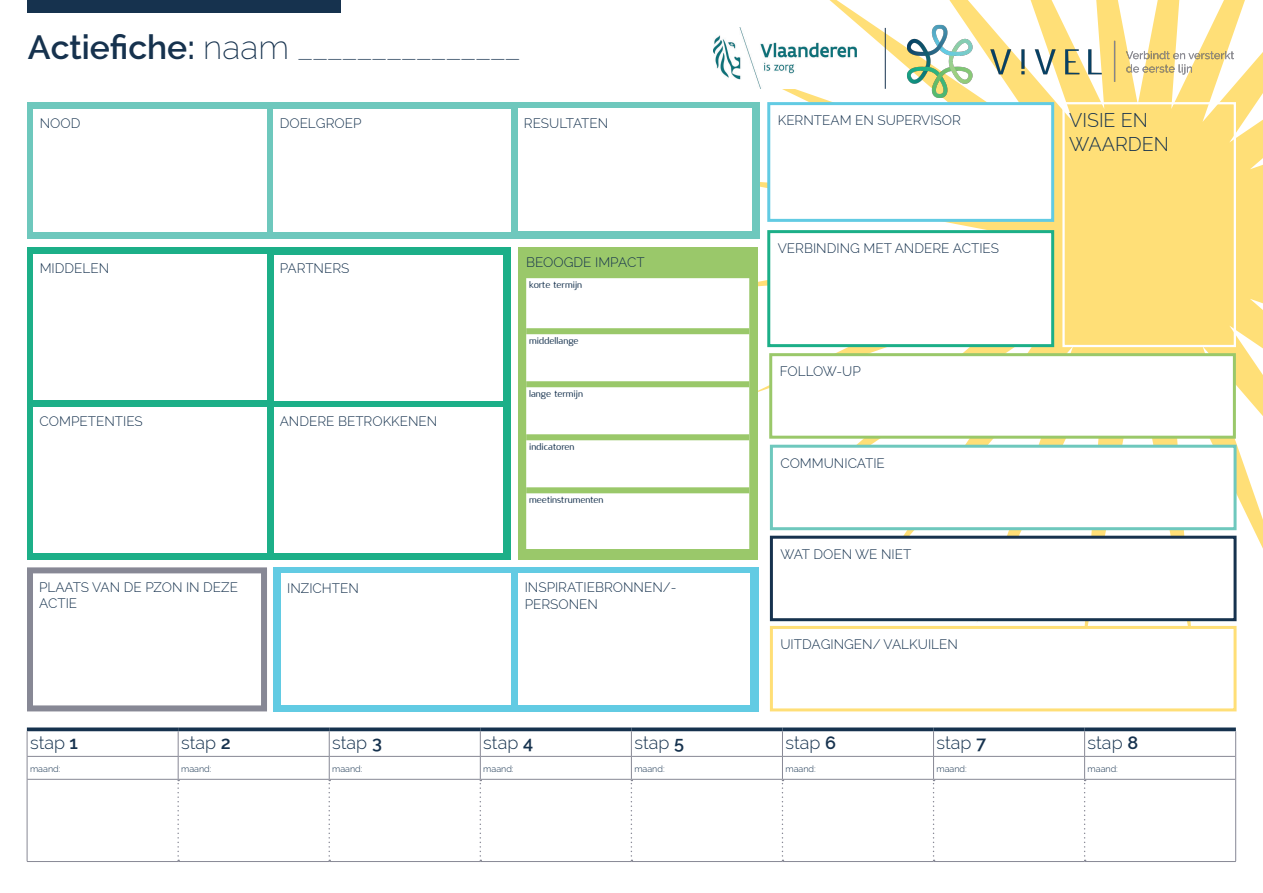
<style>
.page{position:relative;width:1263px;height:893px;background:#fff}
.page>*{position:absolute;margin:0;border:0;box-sizing:border-box;transform-origin:0 0}
.t1{font:100 33.75px "Raleway";color:#16324e}
.t2{font:300 19.5px/23.4px "Raleway";color:#16324e}
.t3{font:300 18px "Raleway";color:#16324e}
.t4{font:300 13.5px/16.2px "Raleway";color:#16324e}
.t5{font:9px "Rabelo";color:#16324e}
.t6{font:300 9px "Raleway";color:#16324e}
.s1{font-weight:600}
.s2{font-weight:200}
</style>
<div class="page">
<svg style="left:720px;top:0;width:543px;height:652px;fill:#ffdf77"></svg>
<div style="left:1062px;top:102px;width:174px;height:245px;border:2px solid #fff"></div>
<div style="left:27px;top:247px;width:484px;height:312px;background:#1caf88"></div>
<div style="left:274px;top:255px;width:228px;height:145px;background:#fff"></div>
<div style="left:274px;top:407px;width:228px;height:146px;background:#fff"></div>
<div style="left:34px;top:254px;width:233px;height:146px;background:#fff"></div>
<div style="left:34px;top:407px;width:233px;height:146px;background:#fff"></div>
<div style="left:27px;top:102px;width:732px;height:136px;background:#6ec8bd"></div>
<div style="left:274px;top:109px;width:237px;height:123px;background:#fff"></div>
<div style="left:518px;top:109px;width:233px;height:122px;background:#fff"></div>
<div style="left:34px;top:109px;width:233px;height:123px;background:#fff"></div>
<div style="left:771px;top:627px;width:464px;height:83px;background:#fff"></div>
<div style="left:770px;top:626px;width:466px;height:85px;border:3px solid #ffdf77"></div>
<div style="left:769px;top:104px;width:284px;height:116px;background:#fff"></div>
<div style="left:767px;top:102px;width:287px;height:120px;border:3px solid #62cbe3"></div>
<div style="left:771px;top:355px;width:463px;height:82px;background:#fff"></div>
<div style="left:769px;top:353px;width:467px;height:86px;border:3px solid #9ac86a"></div>
<div style="left:771px;top:446px;width:464px;height:83px;background:#fff"></div>
<div style="left:770px;top:445px;width:466px;height:85px;border:3px solid #6ec8bd"></div>
<div style="left:771px;top:537px;width:464px;height:83px;background:#fff"></div>
<div style="left:770px;top:536px;width:466px;height:85px;border:3px solid #16324e"></div>
<div style="left:769px;top:232px;width:284px;height:114px;background:#fff"></div>
<div style="left:767px;top:230px;width:287px;height:117px;border:3px solid #1caf88"></div>
<svg style="left:28px;top:731px;width:1207px;height:130px"></svg>
<svg style="left:27px;top:727px;width:151px;height:4px"></svg>
<svg style="left:178px;top:727px;width:151px;height:4px"></svg>
<svg style="left:329px;top:727px;width:151px;height:4px"></svg>
<svg style="left:480px;top:727px;width:151px;height:4px"></svg>
<svg style="left:631px;top:727px;width:151px;height:4px"></svg>
<svg style="left:782px;top:727px;width:151px;height:4px"></svg>
<svg style="left:933px;top:727px;width:151px;height:4px"></svg>
<svg style="left:1084px;top:727px;width:152px;height:4px"></svg>
<hr style="left:27px;top:756px;width:151px;height:1px;background:#878895">
<hr style="left:178px;top:756px;width:151px;height:1px;background:#878895">
<hr style="left:329px;top:756px;width:151px;height:1px;background:#878895">
<hr style="left:480px;top:756px;width:151px;height:1px;background:#878895">
<hr style="left:632px;top:756px;width:150px;height:1px;background:#878895">
<hr style="left:783px;top:756px;width:150px;height:1px;background:#878895">
<hr style="left:934px;top:756px;width:150px;height:1px;background:#878895">
<hr style="left:1085px;top:756px;width:150px;height:1px;background:#878895">
<hr style="left:27px;top:779px;width:151px;height:1px;background:#878895">
<hr style="left:178px;top:779px;width:151px;height:1px;background:#878895">
<hr style="left:329px;top:779px;width:151px;height:1px;background:#878895">
<hr style="left:480px;top:779px;width:151px;height:1px;background:#878895">
<hr style="left:631px;top:779px;width:151px;height:1px;background:#878895">
<hr style="left:782px;top:779px;width:151px;height:1px;background:#878895">
<hr style="left:933px;top:779px;width:151px;height:1px;background:#878895">
<hr style="left:1084px;top:779px;width:151px;height:1px;background:#878895">
<hr style="left:27px;top:861px;width:151px;height:1px;background:#878895">
<hr style="left:178px;top:861px;width:151px;height:1px;background:#878895">
<hr style="left:329px;top:861px;width:151px;height:1px;background:#878895">
<hr style="left:480px;top:861px;width:151px;height:1px;background:#878895">
<hr style="left:631px;top:861px;width:151px;height:1px;background:#878895">
<hr style="left:782px;top:861px;width:151px;height:1px;background:#878895">
<hr style="left:933px;top:861px;width:151px;height:1px;background:#878895">
<hr style="left:1084px;top:861px;width:152px;height:1px;background:#878895">
<hr style="left:27px;top:779px;width:1px;height:82px;background:#878895">
<hr style="left:1235px;top:779px;width:1px;height:82px;background:#878895">
<svg style="left:27px;top:731px;width:1px;height:48px"></svg>
<svg style="left:177px;top:731px;width:2px;height:130px"></svg>
<svg style="left:328px;top:731px;width:2px;height:130px"></svg>
<svg style="left:480px;top:731px;width:1px;height:130px"></svg>
<svg style="left:631px;top:731px;width:1px;height:130px"></svg>
<svg style="left:782px;top:731px;width:1px;height:130px"></svg>
<svg style="left:933px;top:731px;width:1px;height:130px"></svg>
<svg style="left:1084px;top:731px;width:1px;height:130px"></svg>
<svg style="left:1235px;top:731px;width:1px;height:48px"></svg>
<div style="left:274px;top:567px;width:485px;height:144px;background:#62cbe3"></div>
<div style="left:519px;top:574px;width:231px;height:131px;background:#fff"></div>
<div style="left:281px;top:574px;width:230px;height:131px;background:#fff"></div>
<div style="left:519px;top:247px;width:239px;height:312px;background:#9ac86a"></div>
<div style="left:526px;top:278px;width:223px;height:271px;background:#fff"></div>
<div style="left:526px;top:328px;width:223px;height:6px;background:#9ac86a"></div>
<div style="left:526px;top:381px;width:223px;height:6px;background:#9ac86a"></div>
<div style="left:526px;top:434px;width:223px;height:6px;background:#9ac86a"></div>
<div style="left:526px;top:487px;width:223px;height:6px;background:#9ac86a"></div>
<div style="left:27px;top:567px;width:240px;height:144px;border:6px solid #878895"></div>
<div style="left:28px;top:0;width:313px;height:12px;background:#16324e"></div>
<img style="left:713px;top:28px;width:143px;height:61px">
<hr style="left:885px;top:28px;width:1px;height:61px;background:#16324e">
<img style="left:900px;top:22px;width:340px;height:79px">
<p class="t1" style="left:28px;top:27px;width:494px"><span class="s1">Actiefiche:</span> <span class="s2">naam</span> _______________</p>
<p class="t4" style="left:40px;top:115px;width:42px">NOOD</p>
<p class="t4" style="left:280px;top:115px;width:83px">DOELGROEP</p>
<p class="t4" style="left:524px;top:115px;width:86px">RESULTATEN</p>
<p class="t4" style="left:40px;top:260px;width:71px">MIDDELEN</p>
<p class="t4" style="left:280px;top:261px;width:71px">PARTNERS</p>
<p class="t4" style="left:526px;top:254px;width:120px">BEOOGDE IMPACT</p>
<p class="t5" style="left:529px;top:280px;width:55px">korte termijn</p>
<p class="t5" style="left:529px;top:335px;width:51px">middellange</p>
<p class="t5" style="left:529px;top:388px;width:55px">lange termijn</p>
<p class="t4" style="left:40px;top:413px;width:105px">COMPETENTIES</p>
<p class="t4" style="left:280px;top:413px;width:159px">ANDERE BETROKKENEN</p>
<p class="t5" style="left:529px;top:441px;width:47px">indicatoren</p>
<p class="t5" style="left:529px;top:494px;width:76px">meetinstrumenten</p>
<p class="t4" style="left:39px;top:579px;width:201px">PLAATS VAN DE PZON IN DEZE<br>ACTIE</p>
<p class="t4" style="left:287px;top:580px;width:73px">INZICHTEN</p>
<p class="t4" style="left:525px;top:579px;width:153px">INSPIRATIEBRONNEN/-<br>PERSONEN</p>
<p class="t4" style="left:778px;top:112px;width:185px">KERNTEAM EN SUPERVISOR</p>
<p class="t4" style="left:778px;top:240px;width:223px">VERBINDING MET ANDERE ACTIES</p>
<p class="t4" style="left:780px;top:363px;width:83px">FOLLOW-UP</p>
<p class="t4" style="left:780px;top:455px;width:106px">COMMUNICATIE</p>
<p class="t4" style="left:780px;top:546px;width:132px">WAT DOEN WE NIET</p>
<p class="t4" style="left:780px;top:636px;width:179px">UITDAGINGEN/ VALKUILEN</p>
<p class="t2" style="left:1069px;top:109px;width:101px">VISIE EN<br>WAARDEN</p>
<p class="t3" style="left:30px;top:732px;width:49px">stap <span class="s1">1</span></p>
<p class="t3" style="left:181px;top:732px;width:51px">stap <span class="s1">2</span></p>
<p class="t3" style="left:332px;top:732px;width:51px">stap <span class="s1">3</span></p>
<p class="t3" style="left:483px;top:732px;width:51px">stap <span class="s1">4</span></p>
<p class="t3" style="left:634px;top:732px;width:51px">stap <span class="s1">5</span></p>
<p class="t3" style="left:785px;top:732px;width:52px">stap <span class="s1">6</span></p>
<p class="t3" style="left:936px;top:732px;width:51px">stap <span class="s1">7</span></p>
<p class="t3" style="left:1087px;top:732px;width:52px">stap <span class="s1">8</span></p>
<p class="t6" style="left:30px;top:764px;width:32px">maand:</p>
<p class="t6" style="left:181px;top:764px;width:32px">maand:</p>
<p class="t6" style="left:332px;top:764px;width:32px">maand:</p>
<p class="t6" style="left:483px;top:764px;width:32px">maand:</p>
<p class="t6" style="left:634px;top:764px;width:32px">maand:</p>
<p class="t6" style="left:785px;top:764px;width:32px">maand:</p>
<p class="t6" style="left:936px;top:764px;width:32px">maand:</p>
<p class="t6" style="left:1087px;top:764px;width:32px">maand:</p>
</div>
